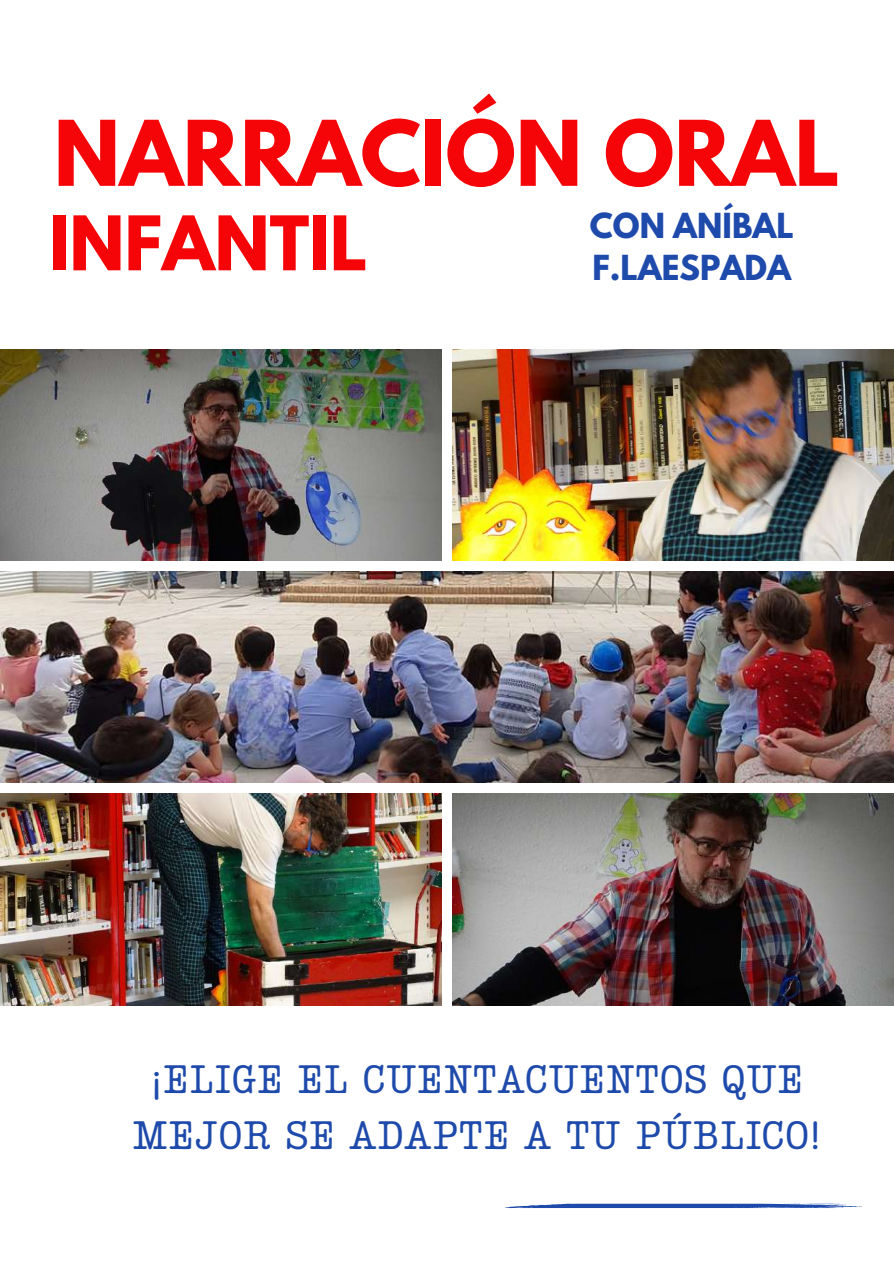
<style>
.page{position:relative;width:894px;height:1264px;background:#fff}
.page>*{position:absolute;margin:0;border:0;box-sizing:border-box;transform-origin:0 0}
.t1{font:700 80.1px "League Spartan";color:#f50507}
.t2{font:700 66.6px "League Spartan";color:#f50507}
.t3{font:40.05px/55.2px "Lumios TW New";color:#1e4aab;text-align:center}
.t4{font:700 30.6px/42.2px "League Spartan";color:#1e4aab}
</style>
<div class="page">
<img style="left:0;top:349px;width:441px;height:212px">
<img style="left:452px;top:349px;width:441px;height:212px">
<img style="left:0;top:571px;width:893px;height:211px">
<img style="left:0;top:794px;width:441px;height:211px">
<img style="left:452px;top:794px;width:441px;height:211px">
<svg style="left:505px;top:1203px;width:356px;height:5px;background:#5e7dc2"></svg>
<h1 class="t1" style="left:54px;top:114px;width:787px">NARRACIÓN ORAL</h1>
<p class="t4" style="left:589px;top:209px;width:205px">CON ANÍBAL<br>F.LAESPADA</p>
<h2 class="t2" style="left:49px;top:210px;width:320px">INFANTIL</h2>
<p class="t3" style="left:132px;top:1048px;width:690px">¡ELIGE EL CUENTACUENTOS QUE<br>MEJOR SE ADAPTE A TU PÚBLICO!</p>
</div>
